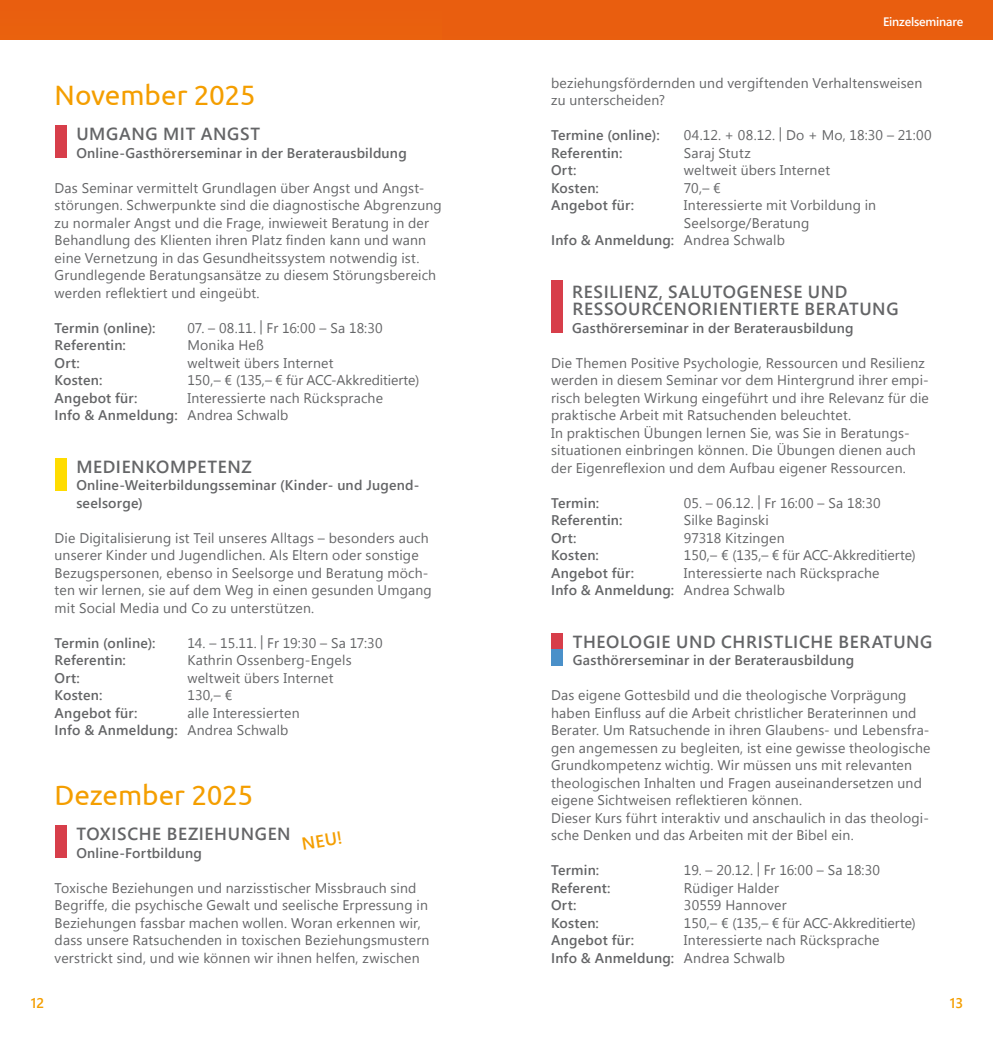
<style>
.page{position:relative;width:993px;height:1042px;background:#fff}
.page>*{position:absolute;margin:0;border:0;box-sizing:border-box;transform-origin:0 0}
.t1{font:28px "Ubuntu";letter-spacing:-.01em;color:#f49e00}
.t2{font:600 17.5px/17.5px "Segoe UI";letter-spacing:.035em;color:#646567}
.t3{font:600 17.5px "Segoe UI";color:#f49e00}
.t4{font:14px/17.5px "Segoe UI";letter-spacing:.015em;color:#646567}
.t5{font:600 14px/17.5px "Segoe UI";letter-spacing:.015em;color:#646567}
.t6{font:14px "Segoe UI";letter-spacing:-.005em;color:#646567}
.t7{font:600 14px "Segoe UI";color:#f49e00}
.t8{font:600 12.25px "Segoe UI";letter-spacing:-.015em;color:#fff}
.s1{font-weight:600}
.s2{font-weight:400}
</style>
<div class="page">
<div style="left:441px;top:0;width:551px;height:456px;background:#e95e0f"></div>
<div style="left:0;top:0;width:441px;height:228px;background:#e9600f"></div>
<div style="left:0;top:40px;width:992px;height:419px;background:#fff"></div>
<div style="left:551px;top:280px;width:11px;height:26px;background:#d73e4a"></div>
<div style="left:551px;top:306px;width:11px;height:27px;background:#d73e4a"></div>
<div style="left:551px;top:633px;width:11px;height:16px;background:#d73e4a"></div>
<div style="left:551px;top:649px;width:11px;height:16px;background:#4a90c9"></div>
<div style="left:55px;top:126px;width:11px;height:16px;background:#d73e4a"></div>
<div style="left:55px;top:142px;width:11px;height:16px;background:#d73e4a"></div>
<div style="left:55px;top:458px;width:11px;height:16px;background:#ffdc00"></div>
<div style="left:55px;top:474px;width:11px;height:16px;background:#ffdc00"></div>
<div style="left:55px;top:826px;width:11px;height:16px;background:#d73e4a"></div>
<div style="left:55px;top:842px;width:11px;height:16px;background:#d73e4a"></div>
<h1 class="t1" style="left:55px;top:78px;width:202px">November 2025</h1>
<p class="t2" style="left:76px;top:125px;width:185px">UMGANG MIT ANGST</p>
<p class="t5" style="left:76px;top:144px;width:332px">Online-Gasthörerseminar in der Beraterausbildung</p>
<p class="t4" style="left:55px;top:178px;width:388px">Das Seminar vermittelt Grundlagen über Angst und Angst&shy;störungen. Schwerpunkte sind die diagnostische Abgrenzung zu normaler Angst und die Frage, inwieweit Beratung in der Behandlung des Klienten ihren Platz finden kann und wann eine Vernetzung in das Gesundheitssystem notwendig ist.<br>Grundlegende Beratungsansätze zu diesem Störungsbereich werden reflektiert und eingeübt.</p>
<p class="t5" style="left:55px;top:319px;width:102px">Termin (online):</p>
<p class="t4" style="left:187px;top:318px;width:197px">07. – 08.11. | Fr 16:00 – Sa 18:30</p>
<p class="t5" style="left:55px;top:336px;width:73px">Referentin:</p>
<p class="t4" style="left:187px;top:336px;width:78px">Monika Heß</p>
<p class="t5" style="left:55px;top:354px;width:27px">Ort:</p>
<p class="t4" style="left:187px;top:353px;width:148px">weltweit übers Internet</p>
<p class="t5" style="left:55px;top:371px;width:49px">Kosten:</p>
<p class="t6" style="left:187px;top:370px;width:233px">150,– € (135,– € für ACC-Akkreditierte)</p>
<p class="t5" style="left:55px;top:389px;width:84px">Angebot für:</p>
<p class="t4" style="left:55px;top:388px;width:330px;text-indent:133px">Interessierte nach Rücksprache<br><span class="s1">Info &amp; Anmeldung:</span> Andrea Schwalb</p>
<p class="t2" style="left:76px;top:457px;width:177px">MEDIENKOMPETENZ</p>
<p class="t5" style="left:76px;top:476px;width:344px">Online-Weiterbildungsseminar (Kinder- und Jugend&shy;seelsorge)</p>
<p class="t4" style="left:55px;top:528px;width:378px">Die Digitalisierung ist Teil unseres Alltags – besonders auch unserer Kinder und Jugendlichen. Als Eltern oder sonstige Bezugspersonen, ebenso in Seelsorge und Beratung möch&shy;ten wir lernen, sie auf dem Weg in einen gesunden Umgang mit Social Media und Co zu unterstützen.</p>
<p class="t5" style="left:55px;top:634px;width:102px">Termin (online):</p>
<p class="t6" style="left:187px;top:633px;width:196px">14. – 15.11. | Fr 19:30 – Sa 17:30</p>
<p class="t5" style="left:55px;top:651px;width:73px">Referentin:</p>
<p class="t4" style="left:187px;top:651px;width:166px">Kathrin Ossenberg-Engels</p>
<p class="t5" style="left:55px;top:669px;width:27px">Ort:</p>
<p class="t4" style="left:187px;top:668px;width:148px">weltweit übers Internet</p>
<p class="t5" style="left:55px;top:686px;width:49px">Kosten:</p>
<p class="t4" style="left:187px;top:686px;width:46px">130,– €</p>
<p class="t5" style="left:55px;top:704px;width:84px">Angebot für:</p>
<p class="t4" style="left:55px;top:703px;width:246px;text-indent:133px">alle Interessierten<br><span class="s1">Info &amp; Anmeldung:</span> Andrea Schwalb</p>
<h1 class="t1" style="left:55px;top:778px;width:200px">Dezember 2025</h1>
<p class="t2" style="left:76px;top:825px;width:216px">TOXISCHE BEZIEHUNGEN</p>
<p class="t5" style="left:76px;top:844px;width:127px">Online-Fortbildung</p>
<p class="t4" style="left:55px;top:878px;width:376px">Toxische Beziehungen und narzisstischer Missbrauch sind Begriffe, die psychische Gewalt und seelische Erpressung in Beziehungen fassbar machen wollen. Woran erkennen wir, dass unsere Ratsuchenden in toxischen Beziehungsmustern verstrickt sind, und wie können wir ihnen helfen, zwischen</p>
<p class="t3" style="left:299px;top:829px;width:42px;rotate:-9deg">NEU!</p>
<p class="t8" style="left:882px;top:12px;width:81px">Einzelseminare</p>
<p class="t4" style="left:551px;top:73px;width:373px">beziehungsfördernden und vergiftenden Verhaltensweisen zu unterscheiden?</p>
<p class="t5" style="left:551px;top:126px;width:110px">Termine (online):</p>
<p class="t4" style="left:683px;top:126px;width:249px">04.12. + 08.12. | Do + Mo, 18:30 – 21:00</p>
<p class="t5" style="left:551px;top:144px;width:73px">Referentin:</p>
<p class="t4" style="left:683px;top:143px;width:68px">Saraj Stutz</p>
<p class="t5" style="left:551px;top:161px;width:27px">Ort:</p>
<p class="t4" style="left:683px;top:161px;width:148px">weltweit übers Internet</p>
<p class="t5" style="left:551px;top:179px;width:49px">Kosten:</p>
<p class="t4" style="left:683px;top:178px;width:38px">70,– €</p>
<p class="t5" style="left:551px;top:196px;width:84px">Angebot für:</p>
<p class="t4" style="left:683px;top:196px;width:194px">Interessierte mit Vorbildung in</p>
<p class="t4" style="left:683px;top:213px;width:127px">Seelsorge/Beratung</p>
<p class="t5" style="left:551px;top:231px;width:235px">Info &amp; Anmeldung: <span class="s2">Andrea Schwalb</span></p>
<p class="t2" style="left:572px;top:282px;width:328px">RESILIENZ, SALUTOGENESE UND<br>RESSOURCENORIENTIERTE BERATUNG</p>
<p class="t5" style="left:572px;top:319px;width:283px">Gasthörerseminar in der Beraterausbildung</p>
<p class="t4" style="left:551px;top:353px;width:379px">Die Themen Positive Psychologie, Ressourcen und Resilienz werden in diesem Seminar vor dem Hintergrund ihrer empi&shy;risch belegten Wirkung eingeführt und ihre Relevanz für die praktische Arbeit mit Ratsuchenden beleuchtet.<br>In praktischen Übungen lernen Sie, was Sie in Beratungs‑ situationen einbringen können. Die Übungen dienen auch der Eigenreflexion und dem Aufbau eigener Ressourcen.</p>
<p class="t5" style="left:551px;top:494px;width:50px">Termin:</p>
<p class="t4" style="left:683px;top:493px;width:198px">05. – 06.12. | Fr 16:00 – Sa 18:30</p>
<p class="t5" style="left:551px;top:511px;width:73px">Referentin:</p>
<p class="t4" style="left:683px;top:511px;width:86px">Silke Baginski</p>
<p class="t5" style="left:551px;top:529px;width:27px">Ort:</p>
<p class="t4" style="left:683px;top:528px;width:102px">97318 Kitzingen</p>
<p class="t5" style="left:551px;top:546px;width:49px">Kosten:</p>
<p class="t6" style="left:683px;top:545px;width:233px">150,– € (135,– € für ACC-Akkreditierte)</p>
<p class="t5" style="left:551px;top:564px;width:84px">Angebot für:</p>
<p class="t4" style="left:551px;top:563px;width:330px;text-indent:133px">Interessierte nach Rücksprache<br><span class="s1">Info &amp; Anmeldung:</span> Andrea Schwalb</p>
<p class="t2" style="left:572px;top:632px;width:361px">THEOLOGIE UND CHRISTLICHE BERATUNG</p>
<p class="t5" style="left:572px;top:651px;width:283px">Gasthörerseminar in der Beraterausbildung</p>
<p class="t4" style="left:551px;top:686px;width:381px">Das eigene Gottesbild und die theologische Vorprägung haben Einfluss auf die Arbeit christlicher Beraterinnen und Berater. Um Ratsuchende in ihren Glaubens- und Lebensfra&shy;gen angemessen zu begleiten, ist eine gewisse theologische Grundkompetenz wichtig. Wir müssen uns mit relevanten theologischen Inhalten und Fragen auseinandersetzen und eigene Sichtweisen reflektieren können.<br>Dieser Kurs führt interaktiv und anschaulich in das theologi&shy;sche Denken und das Arbeiten mit der Bibel ein.</p>
<p class="t5" style="left:551px;top:861px;width:50px">Termin:</p>
<p class="t4" style="left:683px;top:861px;width:197px">19. – 20.12. | Fr 16:00 – Sa 18:30</p>
<p class="t5" style="left:551px;top:879px;width:61px">Referent:</p>
<p class="t4" style="left:683px;top:878px;width:97px">Rüdiger Halder</p>
<p class="t5" style="left:551px;top:896px;width:27px">Ort:</p>
<p class="t4" style="left:683px;top:896px;width:104px">30559 Hannover</p>
<p class="t5" style="left:551px;top:914px;width:49px">Kosten:</p>
<p class="t6" style="left:683px;top:913px;width:233px">150,– € (135,– € für ACC-Akkreditierte)</p>
<p class="t5" style="left:551px;top:931px;width:84px">Angebot für:</p>
<p class="t4" style="left:551px;top:931px;width:330px;text-indent:133px">Interessierte nach Rücksprache<br><span class="s1">Info &amp; Anmeldung:</span> Andrea Schwalb</p>
<p class="t7" style="left:31px;top:991px;width:15px">12</p>
<p class="t7" style="left:949px;top:991px;width:15px">13</p>
</div>
